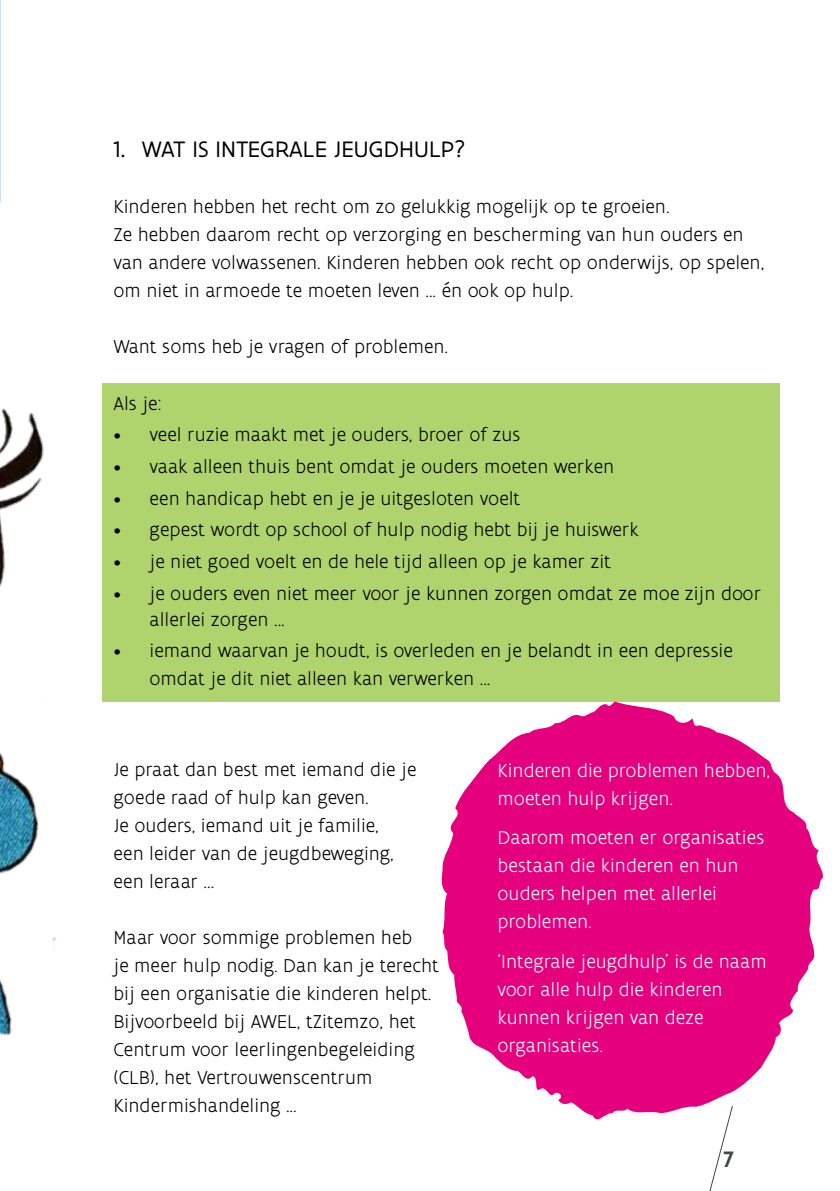
<style>
.page{position:relative;width:840px;height:1191px;background:#fff}
.page>*{position:absolute;margin:0;border:0;box-sizing:border-box;transform-origin:0 0}
.t1{font:24px "Flanders Art Sans";letter-spacing:.005em;color:#000}
.t2{font:500 24px "Flanders Art Sans";color:#424547}
.t3{font:300 20px/28px "Flanders Art Sans";color:#000}
.t4{font:300 20px/28px "Flanders Art Sans";color:#fff}
</style>
<div class="page">
<svg style="left:709px;top:1125px;width:19px;height:66px"></svg>
<img style="left:0;top:408px;width:56px;height:627px">
<div style="left:102px;top:383px;width:676px;height:43px;background:#afd46d"></div>
<div style="left:102px;top:415px;width:676px;height:43px;background:#afd46d"></div>
<div style="left:102px;top:447px;width:676px;height:42px;background:#afd46d"></div>
<div style="left:102px;top:478px;width:676px;height:43px;background:#afd46d"></div>
<div style="left:102px;top:510px;width:676px;height:43px;background:#afd46d"></div>
<div style="left:102px;top:542px;width:676px;height:42px;background:#afd46d"></div>
<div style="left:102px;top:573px;width:676px;height:69px;background:#afd46d"></div>
<div style="left:102px;top:631px;width:676px;height:71px;background:#afd46d"></div>
<svg style="left:441px;top:701px;width:382px;height:424px;fill:#e5007d"></svg>
<p class="t1" style="left:113px;top:134px;width:353px">1. WAT IS INTEGRALE JEUGDHULP?</p>
<p class="t3" style="left:113px;top:193px;width:652px">Kinderen hebben het recht om zo gelukkig mogelijk op te groeien.<br>Ze hebben daarom recht op verzorging en bescherming van hun ouders en van andere volwassenen. Kinderen hebben ook recht op onderwijs, op spelen, om niet in armoede te moeten leven ... én ook op hulp.</p>
<p class="t3" style="left:113px;top:333px;width:336px">Want soms heb je vragen of problemen.</p>
<p class="t3" style="left:113px;top:389px;width:49px">Als je:</p>
<p class="t3" style="left:113px;top:421px;width:408px">• veel ruzie maakt met je ouders, broer of zus</p>
<p class="t3" style="left:113px;top:452px;width:502px">• vaak alleen thuis bent omdat je ouders moeten werken</p>
<p class="t3" style="left:113px;top:484px;width:408px">• een handicap hebt en je je uitgesloten voelt</p>
<p class="t3" style="left:113px;top:516px;width:526px">• gepest wordt op school of hulp nodig hebt bij je huiswerk</p>
<p class="t3" style="left:113px;top:547px;width:498px">• je niet goed voelt en de hele tijd alleen op je kamer zit</p>
<p class="t3" style="left:149px;top:580px;width:613px;line-height:26px;text-indent:-36px">• je ouders even niet meer voor je kunnen zorgen omdat ze moe zijn door allerlei zorgen ...</p>
<p class="t3" style="left:149px;top:637px;width:584px;text-indent:-36px">• iemand waarvan je houdt, is overleden en je belandt in een depressie omdat je dit niet alleen kan verwerken ...</p>
<p class="t3" style="left:113px;top:755px;width:304px">Je praat dan best met iemand die je goede raad of hulp kan geven.<br>Je ouders, iemand uit je familie,<br>een leider van de jeugdbeweging, een leraar ...</p>
<p class="t3" style="left:113px;top:923px;width:327px">Maar voor sommige problemen heb<br>je meer hulp nodig. Dan kan je terecht bij een organisatie die kinderen helpt.<br>Bijvoorbeeld bij AWEL, tZitemzo, het Centrum voor leerlingenbegeleiding (CLB), het Vertrouwenscentrum Kindermishandeling ...</p>
<p class="t4" style="left:497px;top:756px;width:274px">Kinderen die problemen hebben, moeten hulp krijgen.</p>
<p class="t4" style="left:497px;top:823px;width:268px">Daarom moeten er organisaties bestaan die kinderen en hun ouders helpen met allerlei problemen.</p>
<p class="t4" style="left:497px;top:947px;width:270px">‘Integrale jeugdhulp’ is de naam voor alle hulp die kinderen kunnen krijgen van deze organisaties.</p>
<p class="t2" style="left:723px;top:1144px;width:12px">7</p>
</div>
